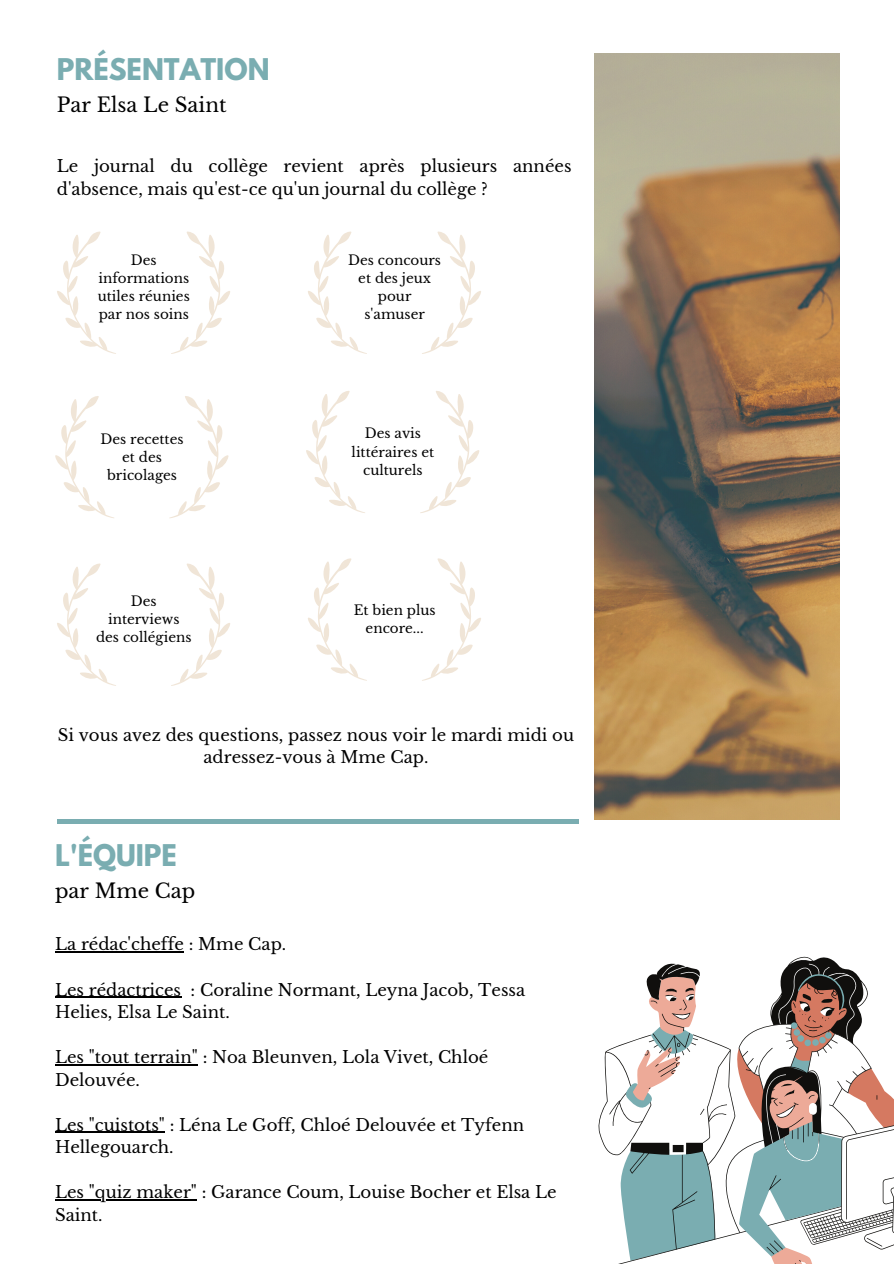
<style>
.page{position:relative;width:894px;height:1264px;background:#fff}
.page>*{position:absolute;margin:0;border:0;box-sizing:border-box;transform-origin:0 0}
.t1{font:700 26.55px "League Spartan";color:#7aadb1}
.t2{font:19.8px "Libre Baskerville";color:#000}
.t3{font:16.5px/22.5px "Libre Baskerville";color:#000}
.t4{font:13.5px/18px "Libre Baskerville";color:#000;text-align:center}
</style>
<div class="page">
<img style="left:594px;top:53px;width:245px;height:766px">
<div style="left:57px;top:819px;width:521px;height:5px;background:#7aadb1"></div>
<svg style="left:57px;top:231px;width:59px;height:123px"></svg>
<svg style="left:171px;top:231px;width:59px;height:123px"></svg>
<svg style="left:308px;top:231px;width:59px;height:123px"></svg>
<svg style="left:422px;top:231px;width:59px;height:123px"></svg>
<svg style="left:55px;top:396px;width:59px;height:122px"></svg>
<svg style="left:169px;top:396px;width:59px;height:122px"></svg>
<svg style="left:306px;top:391px;width:59px;height:122px"></svg>
<svg style="left:420px;top:391px;width:59px;height:122px"></svg>
<svg style="left:57px;top:563px;width:59px;height:123px"></svg>
<svg style="left:171px;top:563px;width:59px;height:123px"></svg>
<svg style="left:308px;top:558px;width:59px;height:123px"></svg>
<svg style="left:422px;top:558px;width:59px;height:123px"></svg>
<svg style="left:598px;top:956px;width:295px;height:307px"></svg>
<hr style="left:55px;top:951px;width:129px;height:1px;background:#000">
<hr style="left:55px;top:996px;width:126px;height:1px;background:#000">
<hr style="left:55px;top:1064px;width:143px;height:1px;background:#000">
<hr style="left:55px;top:1131px;width:110px;height:1px;background:#000">
<hr style="left:55px;top:1199px;width:142px;height:1px;background:#000">
<p class="t1" style="left:57px;top:56px;width:214px">PRÉSENTATION</p>
<p class="t2" style="left:57px;top:93px;width:171px">Par Elsa Le Saint</p>
<p class="t3" style="left:57px;top:155px;width:516px">Le journal du collège revient après plusieurs années d'absence, mais qu'est-ce qu'un journal du collège ?</p>
<p class="t4" style="left:98px;top:251px;width:93px">Des informations utiles réunies par nos soins</p>
<p class="t4" style="left:348px;top:251px;width:94px">Des concours et des jeux pour s'amuser</p>
<p class="t4" style="left:100px;top:430px;width:84px">Des recettes et des bricolages</p>
<p class="t4" style="left:351px;top:425px;width:84px">Des avis littéraires et culturels</p>
<p class="t4" style="left:96px;top:592px;width:97px">Des interviews des collégiens</p>
<p class="t4" style="left:353px;top:601px;width:83px">Et bien plus encore...</p>
<p class="t3" style="left:58px;top:724px;width:517px;text-align:center">Si vous avez des questions, passez nous voir le mardi midi ou adressez-vous à Mme Cap.</p>
<p class="t1" style="left:55px;top:841px;width:123px">L'ÉQUIPE</p>
<p class="t2" style="left:55px;top:878px;width:142px">par Mme Cap</p>
<p class="t3" style="left:55px;top:933px;width:233px">La rédac'cheffe : Mme Cap.</p>
<p class="t3" style="left:55px;top:978px;width:471px">Les rédactrices : Coraline Normant, Leyna Jacob, Tessa<br>Helies, Elsa Le Saint.</p>
<p class="t3" style="left:55px;top:1046px;width:434px">Les "tout terrain" : Noa Bleunven, Lola Vivet, Chloé<br>Delouvée.</p>
<p class="t3" style="left:55px;top:1113px;width:470px">Les "cuistots" : Léna Le Goff, Chloé Delouvée et Tyfenn<br>Hellegouarch.</p>
<p class="t3" style="left:55px;top:1181px;width:503px">Les "quiz maker" : Garance Coum, Louise Bocher et Elsa Le<br>Saint.</p>
</div>
